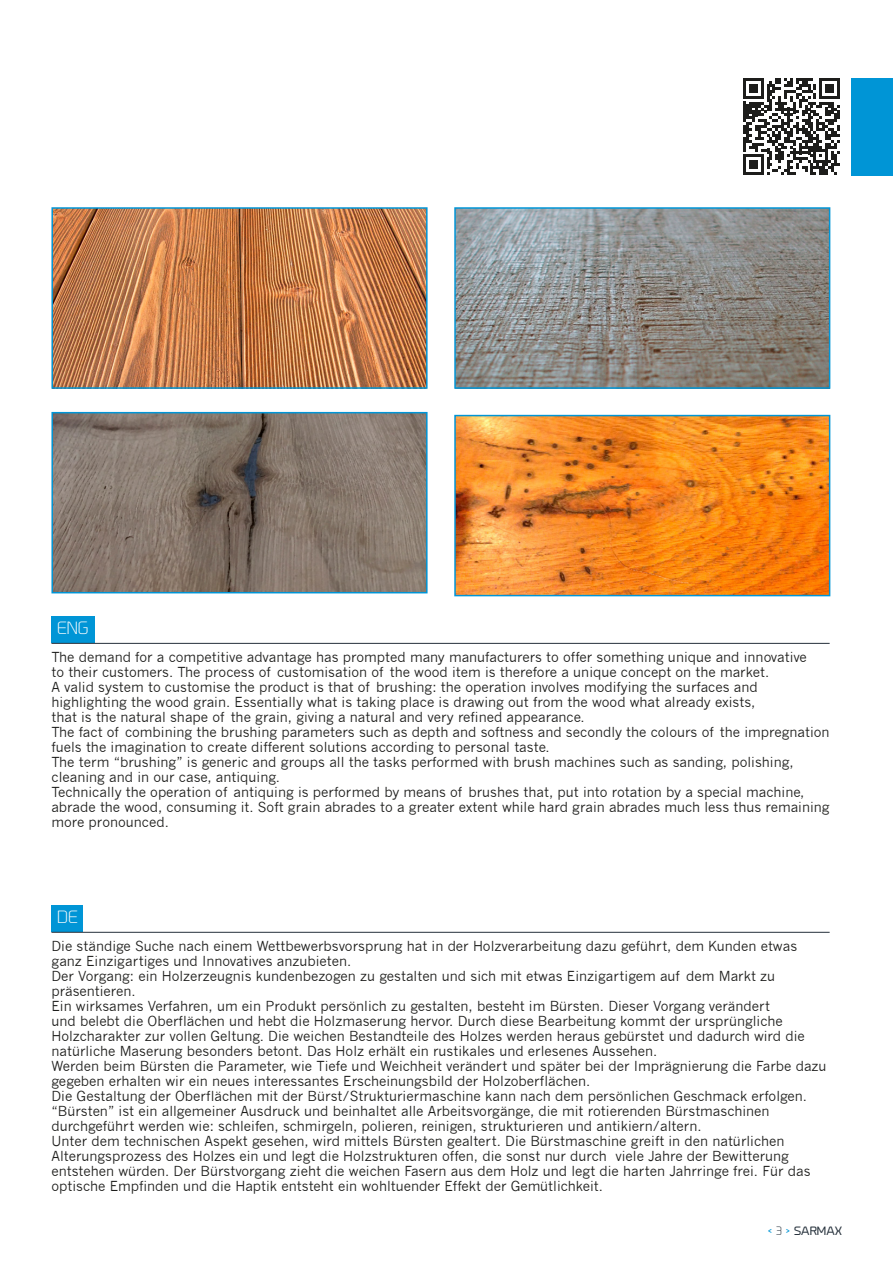
<style>
.page{position:relative;width:893px;height:1263px;background:#fff}
.page>*{position:absolute;margin:0;border:0;box-sizing:border-box;transform-origin:0 0}
.t1{font:300 16.5px "Prime";color:#fff}
.t2{font:13.5px/15px "News Gothic";color:#1d1d1b}
.t3{font:11.25px "Prime";color:#25303b}
.s1{color:#0095d6}
.s2{font-weight:300}
</style>
<div class="page">
<div style="left:851px;top:78px;width:42px;height:97px;background:#0095d6"></div>
<svg style="left:743px;top:78px;width:97px;height:97px"></svg>
<div style="left:51px;top:905px;width:32px;height:27px;background:#0095d6"></div>
<div style="left:51px;top:617px;width:44px;height:26px;background:#0095d6"></div>
<hr style="left:51px;top:932px;width:779px;height:1px;background:#25303b">
<hr style="left:51px;top:643px;width:779px;height:1px;background:#25303b">
<img style="left:54px;top:415px;width:371px;height:175px">
<div style="left:51px;top:412px;width:377px;height:181px;border:2px solid #0095d6"></div>
<img style="left:457px;top:418px;width:370px;height:175px">
<div style="left:454px;top:415px;width:376px;height:181px;border:2px solid #0095d6"></div>
<img style="left:457px;top:210px;width:370px;height:176px">
<div style="left:454px;top:207px;width:376px;height:182px;border:2px solid #0095d6"></div>
<img style="left:54px;top:210px;width:371px;height:176px">
<div style="left:51px;top:207px;width:377px;height:182px;border:2px solid #0095d6"></div>
<p class="t1" style="left:57px;top:619px;width:33px">ENG</p>
<p class="t2" style="left:51px;top:650px;width:780px">The demand for a competitive advantage has prompted many manufacturers to offer something unique and innovative<br>to their customers. The process of customisation of the wood item is therefore a unique concept on the market.<br>A valid system to customise the product is that of brushing: the operation involves modifying the surfaces and highlighting the wood grain. Essentially what is taking place is drawing out from the wood what already exists,<br>that is the natural shape of the grain, giving a natural and very refined appearance.<br>The fact of combining the brushing parameters such as depth and softness and secondly the colours of the impregnation fuels the imagination to create different solutions according to personal taste.<br>The term “brushing” is generic and groups all the tasks performed with brush machines such as sanding, polishing, cleaning and in our case, antiquing.<br>Technically the operation of antiquing is performed by means of brushes that, put into rotation by a special machine, abrade the wood, consuming it. Soft grain abrades to a greater extent while hard grain abrades much less thus remaining more pronounced.</p>
<p class="t1" style="left:57px;top:907px;width:22px">DE</p>
<p class="t2" style="left:51px;top:939px;width:777px">Die ständige Suche nach einem Wettbewerbsvorsprung hat in der Holzverarbeitung dazu geführt, dem Kunden etwas ganz Einzigartiges und Innovatives anzubieten.<br>Der Vorgang: ein Holzerzeugnis kundenbezogen zu gestalten und sich mit etwas Einzigartigem auf dem Markt zu präsentieren.<br>Ein wirksames Verfahren, um ein Produkt persönlich zu gestalten, besteht im Bürsten. Dieser Vorgang verändert<br>und belebt die Oberflächen und hebt die Holzmaserung hervor. Durch diese Bearbeitung kommt der ursprüngliche Holzcharakter zur vollen Geltung. Die weichen Bestandteile des Holzes werden heraus gebürstet und dadurch wird die natürliche Maserung besonders betont. Das Holz erhält ein rustikales und erlesenes Aussehen.<br>Werden beim Bürsten die Parameter, wie Tiefe und Weichheit verändert und später bei der Imprägnierung die Farbe dazu gegeben erhalten wir ein neues interessantes Erscheinungsbild der Holzoberflächen.<br>Die Gestaltung der Oberflächen mit der Bürst/Strukturiermaschine kann nach dem persönlichen Geschmack erfolgen. “Bürsten” ist ein allgemeiner Ausdruck und beinhaltet alle Arbeitsvorgänge, die mit rotierenden Bürstmaschinen durchgeführt werden wie: schleifen, schmirgeln, polieren, reinigen, strukturieren und antikiern/altern.<br>Unter dem technischen Aspekt gesehen, wird mittels Bürsten gealtert. Die Bürstmaschine greift in den natürlichen Alterungsprozess des Holzes ein und legt die Holzstrukturen offen, die sonst nur durch viele Jahre der Bewitterung entstehen würden. Der Bürstvorgang zieht die weichen Fasern aus dem Holz und legt die harten Jahrringe frei. Für das optische Empfinden und die Haptik entsteht ein wohltuender Effekt der Gemütlichkeit.</p>
<p class="t3" style="left:768px;top:1224px;width:75px"><span class="s1">&lt;</span> <span class="s2">3</span> <span class="s1">&gt;</span> SARMAX</p>
</div>
